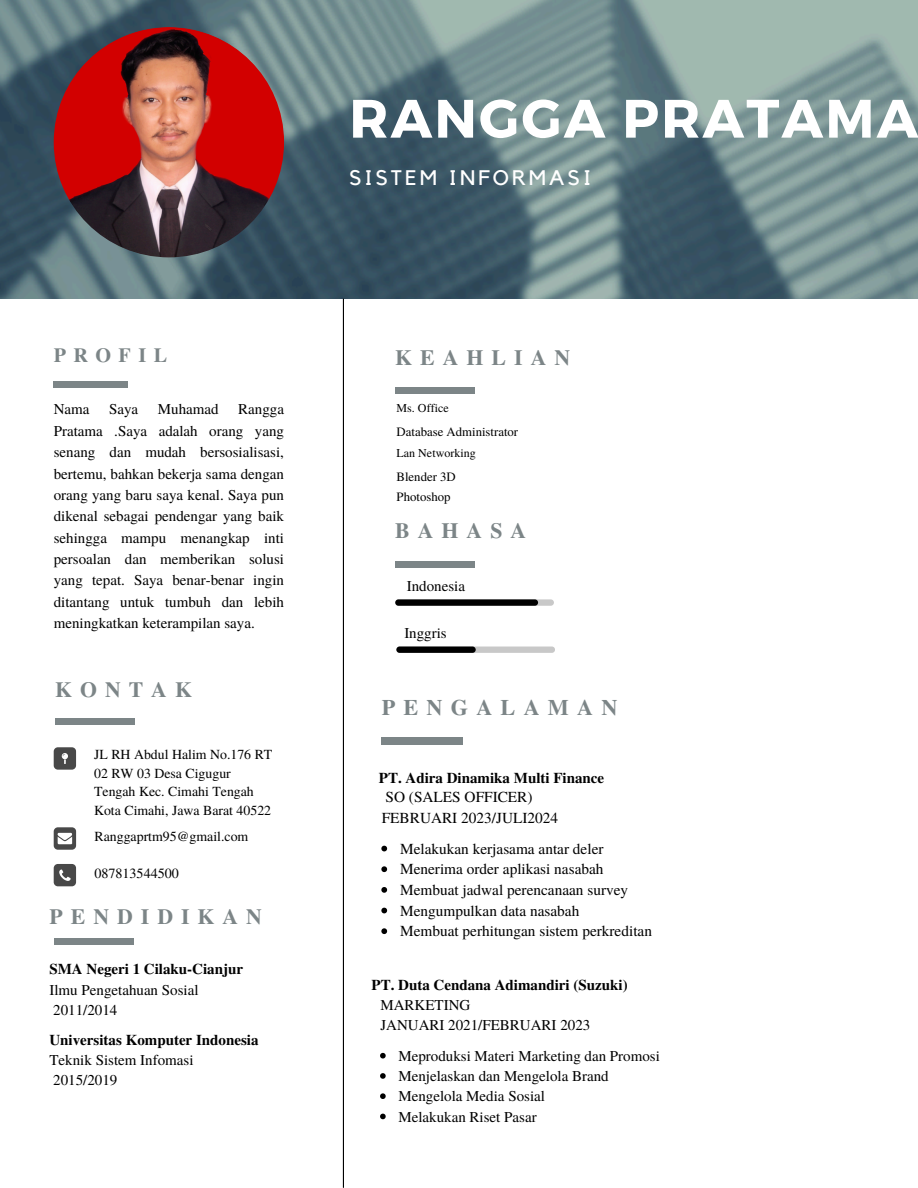
<style>
.page{position:relative;width:918px;height:1188px;background:#fff}
.page>*{position:absolute;margin:0;border:0;box-sizing:border-box;transform-origin:0 0}
.t1{font:700 54px "Montserrat";letter-spacing:.04em;color:#fff}
.t2{font:700 22.2px "Te X Gyre Termes";letter-spacing:.37em;color:#7c8587}
.t3{font:700 21.75px "Te X Gyre Termes";letter-spacing:.37em;color:#7c8587}
.t4{font:21px "Kollektif";letter-spacing:.145em;color:#fff}
.t5{font:700 20.1px "Te X Gyre Termes";letter-spacing:.37em;color:#7c8587}
.t6{font:15.3px/20.7px "Te X Gyre Termes";color:#000}
.t7{font:15px/21.3px "Te X Gyre Termes";color:#000}
.t8{font:700 15px "Te X Gyre Termes";color:#000}
.t9{font:14.1px "Te X Gyre Termes";color:#000}
.t10{font:13.8px/18.5px "Te X Gyre Termes";color:#000}
.t11{font:12.75px "Te X Gyre Termes";color:#000}
.t12{font:12px "Te X Gyre Termes";color:#000}
.s1{font-weight:700}
</style>
<div class="page">
<img style="left:0;top:0;width:918px;height:299px">
<img style="left:54px;top:27px;width:230px;height:230px;border-radius:50%">
<div style="left:54px;top:381px;width:74px;height:7px;background:#7c8587"></div>
<div style="left:55px;top:718px;width:80px;height:7px;background:#7c8587"></div>
<svg style="left:54px;top:747px;width:22px;height:23px"></svg>
<svg style="left:54px;top:827px;width:22px;height:23px"></svg>
<svg style="left:54px;top:864px;width:22px;height:22px"></svg>
<div style="left:395px;top:387px;width:80px;height:7px;background:#7c8587"></div>
<svg style="left:381px;top:846px;width:6px;height:5px"></svg>
<svg style="left:381px;top:866px;width:6px;height:6px"></svg>
<svg style="left:381px;top:887px;width:6px;height:6px"></svg>
<svg style="left:381px;top:908px;width:6px;height:5px"></svg>
<svg style="left:381px;top:928px;width:6px;height:6px"></svg>
<div style="left:381px;top:738px;width:82px;height:7px;background:#7c8587"></div>
<svg style="left:380px;top:1053px;width:6px;height:6px"></svg>
<svg style="left:380px;top:1073px;width:6px;height:6px"></svg>
<svg style="left:380px;top:1093px;width:6px;height:6px"></svg>
<svg style="left:380px;top:1114px;width:6px;height:5px"></svg>
<div style="left:54px;top:938px;width:80px;height:7px;background:#7c8587"></div>
<hr style="left:343px;top:299px;width:1px;height:888px;background:#000">
<div style="left:395px;top:561px;width:80px;height:7px;background:#7c8587"></div>
<div style="left:395px;top:599px;width:159px;height:7px;background:#c8c8c8;border-radius:3px"></div>
<div style="left:395px;top:599px;width:143px;height:7px;background:#000;border-radius:3px"></div>
<div style="left:396px;top:647px;width:159px;height:6px;background:#c8c8c8;border-radius:3px"></div>
<div style="left:396px;top:647px;width:80px;height:6px;background:#000;border-radius:3px"></div>
<h4 class="t5" style="left:54px;top:339px;width:115px">PROFIL</h4>
<p class="t7" style="left:54px;top:398px;width:37px">Nama</p>
<p class="t7" style="left:109px;top:398px;width:31px">Saya</p>
<p class="t7" style="left:158px;top:398px;width:62px">Muhamad</p>
<p class="t7" style="left:54px;top:398px;width:232px;text-align:justify;text-indent:185px">Rangga Pratama .Saya adalah orang yang senang dan mudah bersosialisasi, bertemu, bahkan bekerja sama dengan orang yang baru saya kenal. Saya pun dikenal sebagai pendengar yang baik sehingga mampu menangkap inti persoalan dan memberikan solusi yang tepat. Saya benar-benar ingin ditantang untuk tumbuh dan lebih meningkatkan keterampilan saya.</p>
<p class="t3" style="left:55px;top:672px;width:138px">KONTAK</p>
<h1 class="t10" style="left:94px;top:745px;width:180px">JL RH Abdul Halim No.176 RT<br>02 RW 03 Desa Cigugur<br>Tengah Kec. Cimahi Tengah<br>Kota Cimahi, Jawa Barat 40522</h1>
<h3 class="t10" style="left:94px;top:827px;width:155px">Ranggaprtm95@gmail.com</h3>
<h2 class="t9" style="left:94px;top:863px;width:86px">087813544500</h2>
<h2 class="t3" style="left:49px;top:899px;width:214px">PENDIDIKAN</h2>
<h6 class="t7" style="left:49px;top:959px;width:195px;line-height:20.2px"><span class="s1">SMA Negeri 1 Cilaku-Cianjur<br></span>Ilmu Pengetahuan Sosial<br>2011/2014</h6>
<p class="t7" style="left:49px;top:1029px;width:211px;line-height:20.2px"><span class="s1">Universitas Komputer Indonesia<br></span>Teknik Sistem Infomasi<br>2015/2019</p>
<p class="t1" style="left:349px;top:83px;width:570px">RANGGA PRATAMA</p>
<p class="t4" style="left:349px;top:168px;width:243px">SISTEM INFORMASI</p>
<p class="t3" style="left:395px;top:341px;width:177px">KEAHLIAN</p>
<p class="t12" style="left:397px;top:399px;width:54px">Ms. Office</p>
<p class="t11" style="left:397px;top:422px;width:123px">Database Administrator</p>
<h5 class="t12" style="left:397px;top:445px;width:81px">Lan Networking</h5>
<h2 class="t11" style="left:397px;top:488px;width:55px">Photoshop</h2>
<h6 class="t11" style="left:397px;top:467px;width:61px">Blender 3D</h6>
<p class="t3" style="left:395px;top:513px;width:133px">BAHASA</p>
<h6 class="t7" style="left:407px;top:574px;width:60px">Indonesia</h6>
<p class="t7" style="left:404px;top:621px;width:44px">Inggris</p>
<h2 class="t2" style="left:382px;top:690px;width:237px">PENGALAMAN</h2>
<h6 class="t8" style="left:379px;top:766px;width:227px">PT. Adira Dinamika Multi Finance</h6>
<h6 class="t6" style="left:382px;top:786px;width:178px">SO (SALES OFFICER)<br>FEBRUARI 2023/JULI2024</h6>
<p class="t6" style="left:400px;top:837px;width:205px">Melakukan kerjasama antar deler</p>
<p class="t6" style="left:400px;top:858px;width:205px">Menerima order aplikasi nasabah</p>
<p class="t6" style="left:400px;top:879px;width:230px">Membuat jadwal perencanaan survey</p>
<h2 class="t6" style="left:400px;top:899px;width:181px">Mengumpulkan data nasabah</h2>
<h6 class="t6" style="left:400px;top:920px;width:253px">Membuat perhitungan sistem perkreditan</h6>
<p class="t8" style="left:372px;top:973px;width:258px">PT. Duta Cendana Adimandiri (Suzuki)</p>
<p class="t7" style="left:380px;top:994px;width:211px;line-height:20.2px">MARKETING<br>JANUARI 2021/FEBRUARI 2023</p>
<p class="t7" style="left:398px;top:1044px;width:263px">Meproduksi Materi Marketing dan Promosi</p>
<p class="t7" style="left:398px;top:1065px;width:212px">Menjelaskan dan Mengelola Brand</p>
<h5 class="t7" style="left:398px;top:1085px;width:148px">Mengelola Media Sosial</h5>
<h4 class="t7" style="left:398px;top:1105px;width:140px">Melakukan Riset Pasar</h4>
</div>
